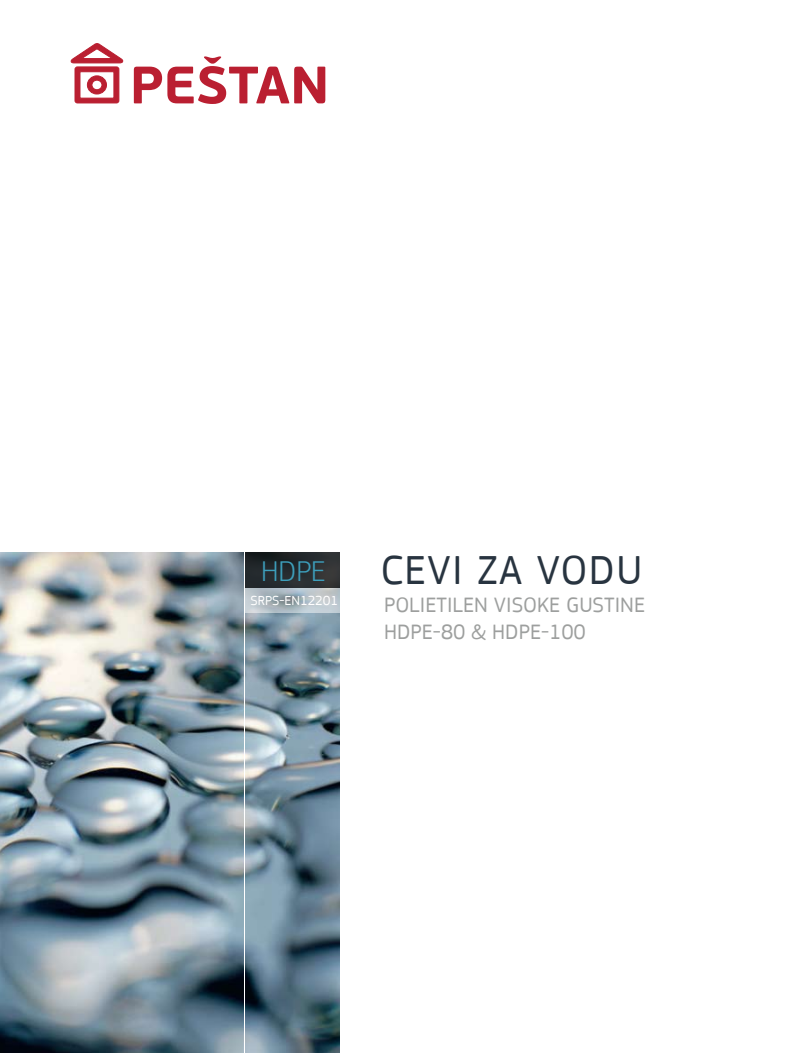
<style>
.page{position:relative;width:794px;height:1053px;background:#fff}
.page>*{position:absolute;margin:0;border:0;box-sizing:border-box;transform-origin:0 0}
.t1{font:42.5px "PF Square Sans Pro";letter-spacing:.03em;color:#283440}
.t2{font:300 30px "PF Square Sans Pro";color:#3d9ebb}
.t3{font:21.88px/27.5px "PF Square Sans Pro";color:#9d9f9e}
.t4{font:13.75px "PF Square Sans Pro";color:#fff}
</style>
<div class="page">
<img style="left:0;top:552px;width:340px;height:500px">
<svg style="left:245px;top:588px;width:95px;height:25px;background:#b2bec4"></svg>
<div style="left:245px;top:552px;width:96px;height:36px;background:linear-gradient(to right,#1b2225,#333536)"></div>
<hr style="left:244px;top:419px;width:1px;height:633px;background:#fff">
<hr style="left:340px;top:542px;width:1px;height:510px;background:#fff">
<svg style="left:70px;top:43px;width:54px;height:61px"></svg>
<svg style="left:134px;top:56px;width:191px;height:48px"></svg>
<h2 class="t2" style="left:261px;top:554px;width:66px">HDPE</h2>
<p class="t4" style="left:250px;top:592px;width:89px">SRPS-EN12201</p>
<h1 class="t1" style="left:380px;top:545px;width:263px">CEVI ZA VODU</h1>
<p class="t3" style="left:384px;top:590px;width:262px">POLIETILEN VISOKE GUSTINE<br>HDPE-80 &amp; HDPE-100</p>
</div>
